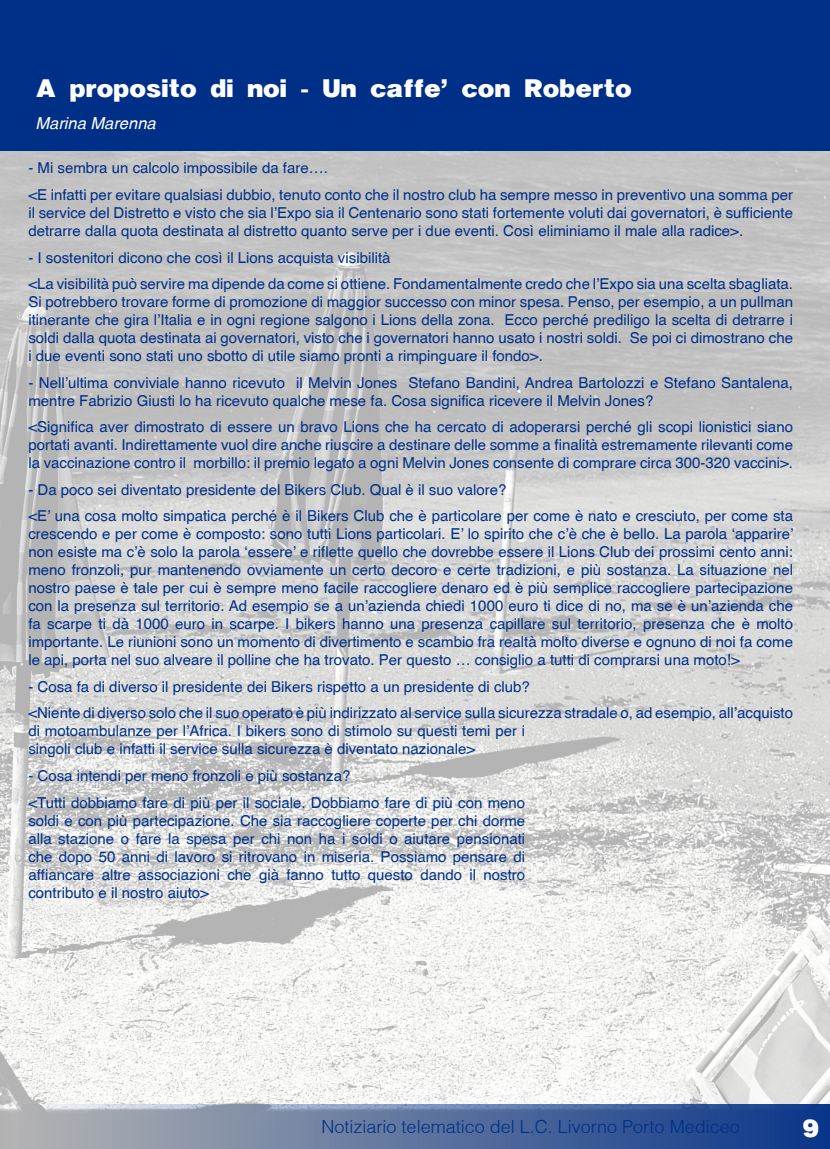
<style>
.page{position:relative;width:830px;height:1149px;background:#fff}
.page>*{position:absolute;margin:0;border:0;box-sizing:border-box;transform-origin:0 0}
.t1{font:27px "Helvetica Black cyr Bold";color:#fff}
.t2{font:300 18px "Helvetica";color:#002f87}
.t3{font:italic 16.5px "Helvetica cyr";color:#fff}
.t4{font:15px/18px "Helvetica";color:#002f87}
</style>
<div class="page">
<img style="left:0;top:150px;width:829px;height:953px">
<svg style="left:0;top:1103px;width:829px;height:45px"></svg>
<div style="left:0;top:0;width:829px;height:150px;background:#002f87"></div>
<h1 class="t1" style="left:35px;top:75px;width:597px">A proposito di noi - Un caffe’ con Roberto</h1>
<p class="t3" style="left:35px;top:114px;width:122px">Marina Marenna</p>
<p class="t4" style="left:28px;top:154px;width:765px;line-height:26.5px">- Mi sembra un calcolo impossibile da fare….<br>&lt;E infatti per evitare qualsiasi dubbio, tenuto conto che il nostro club ha sempre messo in preventivo una somma per</p>
<p class="t4" style="left:28px;top:203px;width:765px">il service del Distretto e visto che sia l’Expo sia il Centenario sono stati fortemente voluti dai governatori, è sufficiente detrarre dalla quota destinata al distretto quanto serve per i due eventi. Così eliminiamo il male alla radice&gt;.</p>
<p class="t4" style="left:28px;top:243px;width:765px;line-height:26.5px">- I sostenitori dicono che così il Lions acquista visibilità<br>&lt;La visibilità può servire ma dipende da come si ottiene. Fondamentalmente credo che l’Expo sia una scelta sbagliata.</p>
<p class="t4" style="left:28px;top:292px;width:765px;text-align:justify">Si potrebbero trovare forme di promozione di maggior successo con minor spesa. Penso, per esempio, a un pullman itinerante che gira l’Italia e in ogni regione salgono i Lions della zona. Ecco perché prediligo la scelta di detrarre i soldi dalla quota destinata ai governatori, visto che i governatori hanno usato i nostri soldi. Se poi ci dimostrano che i due eventi sono stati uno sbotto di utile siamo pronti a rimpinguare il fondo&gt;.</p>
<p class="t4" style="left:28px;top:373px;width:765px">- Nell’ultima conviviale hanno ricevuto il Melvin Jones Stefano Bandini, Andrea Bartolozzi e Stefano Santalena, mentre Fabrizio Giusti lo ha ricevuto qualche mese fa. Cosa significa ricevere il Melvin Jones?</p>
<p class="t4" style="left:28px;top:417px;width:765px;text-align:justify">&lt;Significa aver dimostrato di essere un bravo Lions che ha cercato di adoperarsi perché gli scopi lionistici siano portati avanti. Indirettamente vuol dire anche riuscire a destinare delle somme a finalità estremamente rilevanti come la vaccinazione contro il morbillo: il premio legato a ogni Melvin Jones consente di comprare circa 300-320 vaccini&gt;.</p>
<p class="t4" style="left:28px;top:475px;width:765px;line-height:26.5px">- Da poco sei diventato presidente del Bikers Club. Qual è il suo valore?<br>&lt;E’ una cosa molto simpatica perché è il Bikers Club che è particolare per come è nato e cresciuto, per come sta</p>
<p class="t4" style="left:28px;top:524px;width:766px;text-align:justify">crescendo e per come è composto: sono tutti Lions particolari. E’ lo spirito che c’è che è bello. La parola ‘apparire’ non esiste ma c’è solo la parola ‘essere’ e riflette quello che dovrebbe essere il Lions Club dei prossimi cento anni: meno fronzoli, pur mantenendo ovviamente un certo decoro e certe tradizioni, e più sostanza. La situazione nel nostro paese è tale per cui è sempre meno facile raccogliere denaro ed è più semplice raccogliere partecipazione con la presenza sul territorio. Ad esempio se a un’azienda chiedi 1000 euro ti dice di no, ma se è un’azienda che fa scarpe ti dà 1000 euro in scarpe. I bikers hanno una presenza capillare sul territorio, presenza che è molto importante. Le riunioni sono un momento di divertimento e scambio fra realtà molto diverse e ognuno di noi fa come le api, porta nel suo alveare il polline che ha trovato. Per questo … consiglio a tutti di comprarsi una moto!&gt;</p>
<p class="t4" style="left:28px;top:672px;width:765px;line-height:26.5px">- Cosa fa di diverso il presidente dei Bikers rispetto a un presidente di club?<br>&lt;Niente di diverso solo che il suo operato è più indirizzato al service sulla sicurezza stradale o, ad esempio, all’acquisto</p>
<p class="t4" style="left:28px;top:721px;width:498px">di motoambulanze per l’Africa. I bikers sono di stimolo su questi temi per i singoli club e infatti il service sulla sicurezza è diventato nazionale&gt;</p>
<p class="t4" style="left:28px;top:761px;width:498px;line-height:26.5px">- Cosa intendi per meno fronzoli e più sostanza?<br>&lt;Tutti dobbiamo fare di più per il sociale. Dobbiamo fare di più con meno</p>
<p class="t4" style="left:28px;top:810px;width:498px;text-align:justify">soldi e con più partecipazione. Che sia raccogliere coperte per chi dorme alla stazione o fare la spesa per chi non ha i soldi o aiutare pensionati che dopo 50 anni di lavoro si ritrovano in miseria. Possiamo pensare di affiancare altre associazioni che già fanno tutto questo dando il nostro contributo e il nostro aiuto&gt;</p>
<p class="t2" style="left:321px;top:1114px;width:419px">Notiziario telematico del L.C. Livorno Porto Mediceo</p>
<h1 class="t1" style="left:802px;top:1114px;width:18px">9</h1>
</div>
